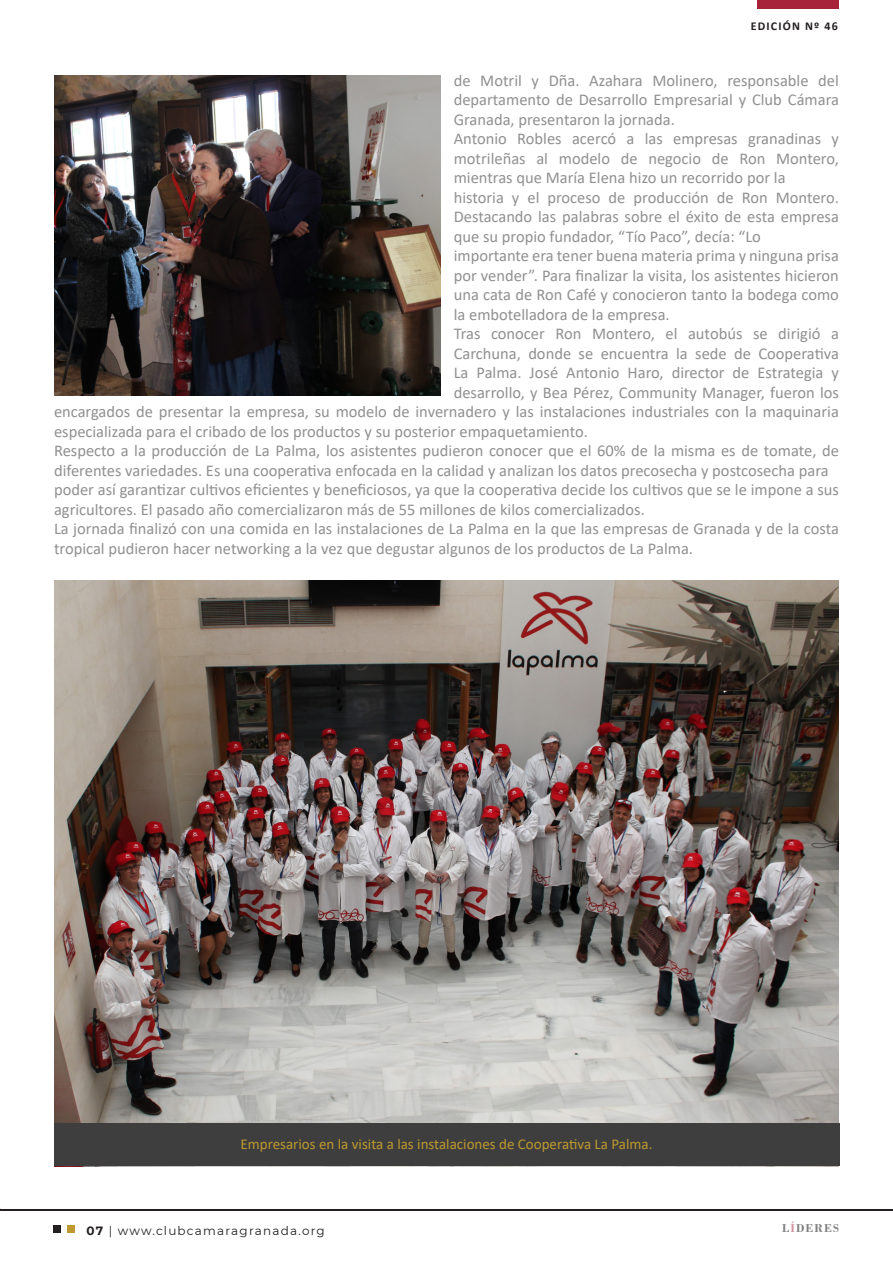
<style>
.page{position:relative;width:893px;height:1263px;background:#fff}
.page>*{position:absolute;margin:0;border:0;box-sizing:border-box;transform-origin:0 0}
.t1{font:16.5px "Calibri";color:#231f20}
.t2{font:15px "Calibri";color:#bd992f}
.t3{font:12px "Montserrat";letter-spacing:.1em;color:#231f20}
.t4{font:700 12px "Calibri";letter-spacing:.1em;color:#231f20}
.t5{font:700 12px "Bodoni";letter-spacing:.1em;color:#000}
.s1{font-weight:700}
.s2{color:#a62339}
</style>
<div class="page">
<img style="left:54px;top:76px;width:387px;height:319px">
<img style="left:54px;top:581px;width:785px;height:542px">
<div style="left:757px;top:0;width:81px;height:9px;background:#a62339"></div>
<div style="left:54px;top:1225px;width:7px;height:7px;background:#231f20"></div>
<div style="left:68px;top:1225px;width:7px;height:7px;background:#bd992f"></div>
<div style="left:54px;top:1123px;width:785px;height:43px;background:#3e3e3e"></div>
<hr style="left:0;top:1209px;width:893px;height:1px;background:#231f20">
<p class="t4" style="left:751px;top:18px;width:89px">EDICIÓN Nº 46</p>
<p class="t1" style="left:454px;top:69px;width:387px">de Motril y Dña. Azahara Molinero, responsable del</p>
<p class="t1" style="left:454px;top:88px;width:387px">departamento de Desarrollo Empresarial y Club Cámara</p>
<p class="t1" style="left:454px;top:108px;width:223px">Granada, presentaron la jornada.</p>
<p class="t1" style="left:454px;top:127px;width:387px">Antonio Robles acercó a las empresas granadinas y</p>
<p class="t1" style="left:454px;top:147px;width:387px">motrileñas al modelo de negocio de Ron Montero,</p>
<p class="t1" style="left:454px;top:166px;width:333px">mientras que María Elena hizo un recorrido por la</p>
<p class="t1" style="left:454px;top:186px;width:387px">historia y el proceso de producción de Ron Montero.</p>
<p class="t1" style="left:454px;top:205px;width:387px">Destacando las palabras sobre el éxito de esta empresa</p>
<p class="t1" style="left:454px;top:225px;width:309px">que su propio fundador, “Tío Paco”, decía: “Lo</p>
<p class="t1" style="left:454px;top:244px;width:387px">importante era tener buena materia prima y ninguna prisa</p>
<p class="t1" style="left:454px;top:264px;width:387px">por vender”. Para finalizar la visita, los asistentes hicieron</p>
<p class="t1" style="left:454px;top:283px;width:387px">una cata de Ron Café y conocieron tanto la bodega como</p>
<p class="t1" style="left:454px;top:303px;width:217px">la embotelladora de la empresa.</p>
<p class="t1" style="left:454px;top:322px;width:387px">Tras conocer Ron Montero, el autobús se dirigió a</p>
<p class="t1" style="left:454px;top:342px;width:387px">Carchuna, donde se encuentra la sede de Cooperativa</p>
<p class="t1" style="left:454px;top:361px;width:387px">La Palma. José Antonio Haro, director de Estrategia y</p>
<p class="t1" style="left:454px;top:381px;width:387px">desarrollo, y Bea Pérez, Community Manager, fueron los</p>
<p class="t1" style="left:54px;top:400px;width:786px">encargados de presentar la empresa, su modelo de invernadero y las instalaciones industriales con la maquinaria</p>
<p class="t1" style="left:54px;top:420px;width:536px">especializada para el cribado de los productos y su posterior empaquetamiento.</p>
<p class="t1" style="left:54px;top:439px;width:786px">Respecto a la producción de La Palma, los asistentes pudieron conocer que el 60% de la misma es de tomate, de</p>
<p class="t1" style="left:54px;top:459px;width:776px">diferentes variedades. Es una cooperativa enfocada en la calidad y analizan los datos precosecha y postcosecha para</p>
<p class="t1" style="left:54px;top:478px;width:786px">poder así garantizar cultivos eficientes y beneficiosos, ya que la cooperativa decide los cultivos que se le impone a sus</p>
<p class="t1" style="left:54px;top:498px;width:592px">agricultores. El pasado año comercializaron más de 55 millones de kilos comercializados.</p>
<p class="t1" style="left:54px;top:517px;width:786px">La jornada finalizó con una comida en las instalaciones de La Palma en la que las empresas de Granada y de la costa</p>
<p class="t1" style="left:54px;top:537px;width:641px">tropical pudieron hacer networking a la vez que degustar algunos de los productos de La Palma.</p>
<p class="t2" style="left:240px;top:1133px;width:413px">Empresarios en la visita a las instalaciones de Cooperativa La Palma.</p>
<p class="t3" style="left:86px;top:1223px;width:240px"><span class="s1">07</span> | www.clubcamaragranada.org</p>
<p class="t5" style="left:782px;top:1220px;width:58px">L<span class="s2">Í</span>DERES</p>
</div>
